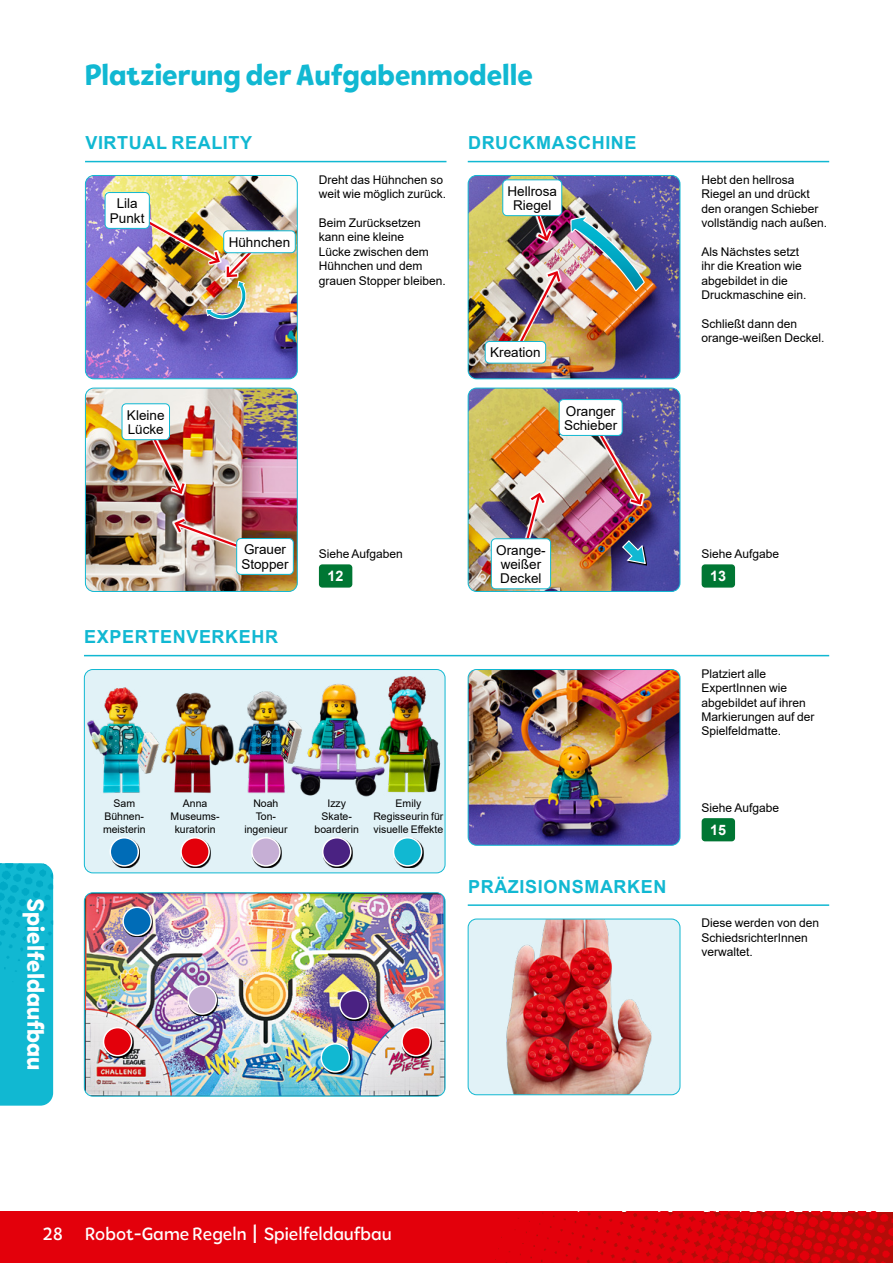
<style>
.page{position:relative;width:893px;height:1263px;background:#fff}
.page>*{position:absolute;margin:0;border:0;box-sizing:border-box;transform-origin:0 0}
.Header_20{font:800 30px "Tobi Pro";letter-spacing:.005em;color:#11b8d2}
.Tab_Titles{font:800 24px "Tobi Pro";letter-spacing:.005em;color:#fff}
.Subheader_12{font:700 18px "Arial";letter-spacing:.035em;color:#11b8d2}
.Footer_12_Regular{font:500 18px "Tobi Pro";color:#fff}
.Sub_12__Mission_No{font:700 14.4px "Arial";color:#fff}
.t1{font:13.5px/14.2px "Arial";color:#000;text-align:center}
.Regular_8_pt_left{font:12px/14.4px "Arial";color:#000}
.t2{font:10.5px/12.6px "Arial";color:#000;text-align:center}
.s1{font-size:27px}
</style>
<div class="page">
<img style="left:0;top:1212px;width:893px;height:51px">
<div style="left:0;top:1025px;width:53px;height:81px;background:#11b8d2"></div>
<img style="left:0;top:863px;width:53px;height:162px">
<hr style="left:85px;top:161px;width:361px;height:1px;background:#11b8d2">
<img style="left:85px;top:175px;width:212px;height:204px">
<div style="left:105px;top:193px;width:44px;height:35px;background:#fff;border-radius:4px"></div>
<div style="left:105px;top:192px;width:45px;height:37px;border:1px solid #11b8d2;border-radius:4px"></div>
<div style="left:224px;top:231px;width:71px;height:22px;background:#fff;border-radius:4px"></div>
<div style="left:223px;top:230px;width:73px;height:23px;border:1px solid #11b8d2;border-radius:4px"></div>
<div style="left:85px;top:175px;width:213px;height:204px;border:1px solid #11b8d2;border-radius:9px"></div>
<img style="left:85px;top:388px;width:212px;height:203px">
<div style="left:122px;top:404px;width:48px;height:36px;background:#fff;border-radius:4px"></div>
<div style="left:122px;top:403px;width:48px;height:37px;border:1px solid #11b8d2;border-radius:4px"></div>
<div style="left:237px;top:538px;width:56px;height:36px;background:#fff;border-radius:4px"></div>
<div style="left:236px;top:538px;width:58px;height:37px;border:1px solid #11b8d2;border-radius:4px"></div>
<div style="left:85px;top:388px;width:213px;height:204px;border:1px solid #11b8d2;border-radius:9px"></div>
<div style="left:319px;top:564px;width:33px;height:24px;background:#007633;border-radius:3px"></div>
<hr style="left:84px;top:655px;width:745px;height:1px;background:#11b8d2">
<div style="left:84px;top:669px;width:361px;height:204px;background:#e1f2f7;border-radius:9px"></div>
<img style="left:87px;top:687px;width:71px;height:106px">
<img style="left:236px;top:691px;width:53px;height:102px">
<img style="left:388px;top:672px;width:56px;height:121px">
<img style="left:158px;top:692px;width:78px;height:101px">
<img style="left:289px;top:684px;width:99px;height:113px">
<svg style="left:111px;top:840px;width:29px;height:28px"></svg>
<div style="left:110px;top:838px;width:28px;height:28px;background:#006cb7;border-radius:50%"></div>
<div style="left:110px;top:837px;width:29px;height:29px;border:2px solid #fff;border-radius:50%"></div>
<svg style="left:181px;top:840px;width:30px;height:28px"></svg>
<div style="left:181px;top:838px;width:28px;height:28px;background:#e3000b;border-radius:50%"></div>
<div style="left:180px;top:837px;width:30px;height:29px;border:2px solid #fff;border-radius:50%"></div>
<svg style="left:252px;top:839px;width:30px;height:29px"></svg>
<div style="left:252px;top:838px;width:28px;height:28px;background:#c6afd5;border-radius:50%"></div>
<div style="left:251px;top:837px;width:30px;height:29px;border:2px solid #fff;border-radius:50%"></div>
<svg style="left:323px;top:839px;width:30px;height:29px"></svg>
<div style="left:323px;top:838px;width:28px;height:28px;background:#4a2282;border-radius:50%"></div>
<div style="left:322px;top:837px;width:30px;height:29px;border:2px solid #fff;border-radius:50%"></div>
<svg style="left:394px;top:838px;width:30px;height:30px"></svg>
<div style="left:393px;top:838px;width:29px;height:28px;background:#11b8d2;border-radius:50%"></div>
<div style="left:393px;top:837px;width:29px;height:29px;border:2px solid #fff;border-radius:50%"></div>
<div style="left:84px;top:669px;width:361px;height:204px;border:1px solid #11b8d2;border-radius:9px"></div>
<img style="left:84px;top:893px;width:361px;height:203px">
<svg style="left:123px;top:907px;width:30px;height:30px"></svg>
<div style="left:123px;top:907px;width:28px;height:28px;background:#006cb7;border-radius:50%"></div>
<div style="left:122px;top:906px;width:30px;height:30px;border:2px solid #fff;border-radius:50%"></div>
<svg style="left:104px;top:1028px;width:30px;height:29px"></svg>
<div style="left:104px;top:1028px;width:28px;height:28px;background:#e3000b;border-radius:50%"></div>
<div style="left:103px;top:1027px;width:29px;height:29px;border:2px solid #fff;border-radius:50%"></div>
<svg style="left:402px;top:1028px;width:30px;height:29px"></svg>
<div style="left:402px;top:1028px;width:28px;height:28px;background:#e3000b;border-radius:50%"></div>
<div style="left:401px;top:1027px;width:30px;height:29px;border:2px solid #fff;border-radius:50%"></div>
<svg style="left:188px;top:986px;width:30px;height:30px"></svg>
<div style="left:188px;top:986px;width:28px;height:28px;background:#c6afd5;border-radius:50%"></div>
<div style="left:187px;top:985px;width:30px;height:30px;border:2px solid #fff;border-radius:50%"></div>
<svg style="left:340px;top:991px;width:30px;height:29px"></svg>
<div style="left:340px;top:991px;width:28px;height:28px;background:#4a2282;border-radius:50%"></div>
<div style="left:339px;top:990px;width:30px;height:29px;border:2px solid #fff;border-radius:50%"></div>
<svg style="left:322px;top:1044px;width:29px;height:30px"></svg>
<div style="left:321px;top:1044px;width:28px;height:28px;background:#11b8d2;border-radius:50%"></div>
<div style="left:320px;top:1043px;width:30px;height:29px;border:2px solid #fff;border-radius:50%"></div>
<div style="left:84px;top:892px;width:361px;height:204px;border:1px solid #11b8d2;border-radius:9px"></div>
<hr style="left:468px;top:161px;width:361px;height:1px;background:#11b8d2">
<img style="left:468px;top:175px;width:212px;height:204px">
<div style="left:485px;top:341px;width:61px;height:22px;background:#fff;border-radius:4px"></div>
<div style="left:485px;top:341px;width:61px;height:22px;border:1px solid #11b8d2;border-radius:4px"></div>
<div style="left:503px;top:180px;width:59px;height:36px;background:#fff;border-radius:4px"></div>
<div style="left:502px;top:179px;width:60px;height:37px;border:1px solid #11b8d2;border-radius:4px"></div>
<div style="left:468px;top:175px;width:212px;height:204px;border:1px solid #11b8d2;border-radius:9px"></div>
<img style="left:468px;top:388px;width:212px;height:203px">
<div style="left:559px;top:400px;width:63px;height:35px;background:#fff;border-radius:4px"></div>
<div style="left:559px;top:399px;width:64px;height:37px;border:1px solid #11b8d2;border-radius:4px"></div>
<div style="left:491px;top:539px;width:60px;height:50px;background:#fff;border-radius:4px"></div>
<div style="left:491px;top:538px;width:60px;height:51px;border:1px solid #11b8d2;border-radius:4px"></div>
<div style="left:468px;top:388px;width:212px;height:204px;border:1px solid #11b8d2;border-radius:9px"></div>
<div style="left:702px;top:564px;width:33px;height:24px;background:#007633;border-radius:3px"></div>
<img style="left:468px;top:669px;width:212px;height:176px">
<div style="left:468px;top:669px;width:212px;height:177px;border:1px solid #11b8d2;border-radius:9px"></div>
<div style="left:702px;top:818px;width:33px;height:23px;background:#007633;border-radius:3px"></div>
<hr style="left:468px;top:904px;width:361px;height:2px;background:#11b8d2">
<img style="left:468px;top:919px;width:212px;height:176px">
<div style="left:468px;top:919px;width:212px;height:176px;border:1px solid #11b8d2;border-radius:9px"></div>
<p class="Header_20" style="left:85px;top:55px;width:449px">Platzierung der Aufgabenmodelle</p>
<p class="Subheader_12" style="left:85px;top:130px;width:168px">VIRTUAL REALITY</p>
<p class="t1" style="left:110px;top:197px;width:36px">Lila<br>Punkt</p>
<p class="t1" style="left:127px;top:408px;width:39px;text-align:left">Kleine<br>Lücke</p>
<p class="t1" style="left:229px;top:235px;width:63px">Hühnchen</p>
<p class="Regular_8_pt_left" style="left:319px;top:172px;width:129px">Dreht das Hühnchen so weit wie möglich zurück.</p>
<p class="Regular_8_pt_left" style="left:319px;top:216px;width:128px">Beim Zurücksetzen kann eine kleine<br>Lücke zwischen dem<br>Hühnchen und dem grauen Stopper bleiben.</p>
<p class="Subheader_12" style="left:468px;top:130px;width:170px">DRUCKMASCHINE</p>
<p class="t1" style="left:507px;top:184px;width:51px">Hellrosa<br>Riegel</p>
<p class="Regular_8_pt_left" style="left:702px;top:172px;width:127px">Hebt den hellrosa<br>Riegel an und drückt den orangen Schieber vollständig nach außen.</p>
<p class="Regular_8_pt_left" style="left:702px;top:244px;width:106px">Als Nächstes setzt ihr die Kreation wie abgebildet in die<br>Druckmaschine ein.</p>
<p class="Regular_8_pt_left" style="left:702px;top:316px;width:124px">Schließt dann den orange-weißen Deckel.</p>
<p class="t1" style="left:490px;top:345px;width:52px">Kreation</p>
<p class="t1" style="left:564px;top:404px;width:55px;text-align:left">Oranger<br>Schieber</p>
<p class="Tab_Titles" style="left:52px;top:898px;width:174px;rotate:90deg">Spielfeldaufbau</p>
<p class="t1" style="left:241px;top:542px;width:49px;text-align:left">Grauer<br>Stopper</p>
<p class="Regular_8_pt_left" style="left:319px;top:546px;width:86px">Siehe Aufgaben</p>
<p class="Sub_12__Mission_No" style="left:327px;top:566px;width:18px">12</p>
<p class="t1" style="left:496px;top:543px;width:51px">Orange&shy;weißer<br>Deckel</p>
<p class="Regular_8_pt_left" style="left:702px;top:546px;width:79px">Siehe Aufgabe</p>
<p class="Sub_12__Mission_No" style="left:710px;top:566px;width:18px">13</p>
<p class="Subheader_12" style="left:84px;top:624px;width:195px">EXPERTENVERKEHR</p>
<p class="Regular_8_pt_left" style="left:702px;top:666px;width:114px">Platziert alle<br>ExpertInnen wie abgebildet auf ihren<br>Markierungen auf der<br>Spielfeldmatte.</p>
<p class="t2" style="left:103px;top:797px;width:44px">Sam<br>Bühnen&shy;meisterin</p>
<p class="t2" style="left:171px;top:797px;width:51px">Anna<br>Museums&shy;kuratorin</p>
<p class="t2" style="left:315px;top:797px;width:46px">Izzy<br>Skate&shy;boarderin</p>
<p class="t2" style="left:373px;top:797px;width:72px">Emily<br>Regisseurin für visuelle Effekte</p>
<p class="t2" style="left:244px;top:797px;width:45px">Noah<br>Ton&shy;ingenieur</p>
<p class="Regular_8_pt_left" style="left:702px;top:800px;width:79px">Siehe Aufgabe</p>
<p class="Sub_12__Mission_No" style="left:710px;top:820px;width:18px">15</p>
<p class="Subheader_12" style="left:468px;top:874px;width:200px">PRÄZISIONSMARKEN</p>
<p class="Regular_8_pt_left" style="left:702px;top:916px;width:119px">Diese werden von den<br>SchiedsrichterInnen verwaltet.</p>
<p class="Footer_12_Regular" style="left:43px;top:1222px;width:351px">28 Robot-Game Regeln <span class="s1">I</span> Spielfeldaufbau</p>
</div>
